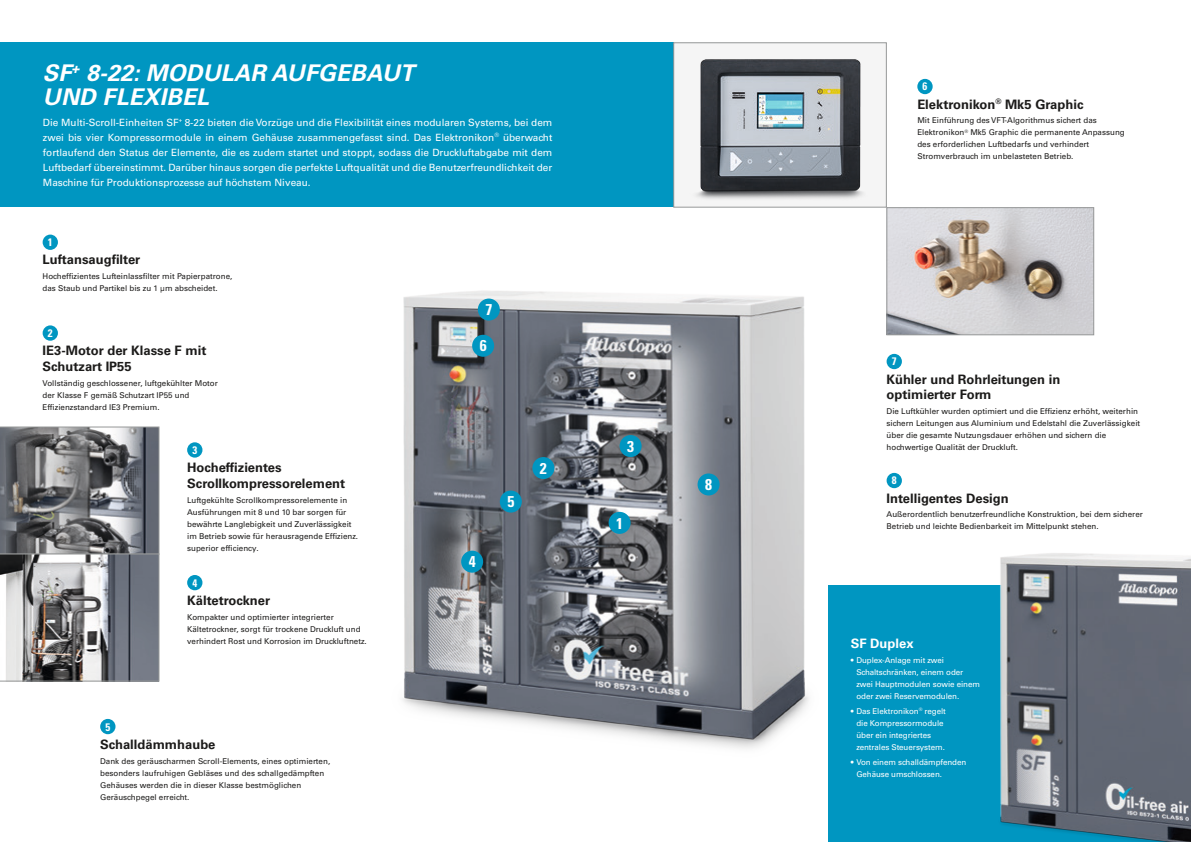
<style>
.page{position:relative;width:1191px;height:842px;background:#fff}
.page>*{position:absolute;margin:0;border:0;box-sizing:border-box;transform-origin:0 0}
.t1{font:italic 700 23px/24px "Univers LT Std";letter-spacing:.01em;color:#fff}
.t2{font:700 condensed 15.6px "Univers LT Std";color:#fff}
.t3{font:700 13px/15.6px "Univers LT Std";color:#1c1b1a}
.t4{font:700 13px "Univers LT Std";color:#fff}
.t5{font:700 condensed 10.9px "Univers LT Std";color:#fff}
.t6{font:10px/15px "Univers LT Std";color:#fff;text-align:justify}
.t7{font:8px/12px "Univers LT Std";color:#1c1b1a}
.t8{font:8px/12px "Univers LT Std";letter-spacing:-.01em;color:#fff}
</style>
<div class="page">
<img style="left:942px;top:209px;width:150px;height:124px">
<div style="left:886px;top:207px;width:208px;height:128px;border:1px solid #969898"></div>
<img style="left:402px;top:153px;width:540px;height:689px">
<div style="left:0;top:43px;width:673px;height:164px;background:#0096c1"></div>
<div style="left:673px;top:43px;width:213px;height:164px;background:#f5f5f5"></div>
<img style="left:696px;top:59px;width:167px;height:140px">
<svg style="left:0;top:427px;width:159px;height:254px;background:#828387"></svg>
<img style="left:942px;top:553px;width:249px;height:289px">
<div style="left:478px;top:299px;width:22px;height:22px;background:#0096c1;border-radius:50%"></div>
<div style="left:472px;top:335px;width:22px;height:22px;background:#0096c1;border-radius:50%"></div>
<div style="left:461px;top:551px;width:22px;height:22px;background:#0096c1;border-radius:50%"></div>
<div style="left:500px;top:490px;width:22px;height:22px;background:#0096c1;border-radius:50%"></div>
<div style="left:532px;top:457px;width:22px;height:22px;background:#0096c1;border-radius:50%"></div>
<div style="left:619px;top:435px;width:22px;height:22px;background:#0096c1;border-radius:50%"></div>
<div style="left:697px;top:473px;width:22px;height:22px;background:#0096c1;border-radius:50%"></div>
<div style="left:608px;top:512px;width:22px;height:22px;background:#0096c1;border-radius:50%"></div>
<div style="left:43px;top:235px;width:15px;height:15px;background:#0096c1;border-radius:50%"></div>
<div style="left:917px;top:79px;width:15px;height:15px;background:#0096c1;border-radius:50%"></div>
<div style="left:187px;top:442px;width:15px;height:16px;background:#0096c1;border-radius:50%"></div>
<div style="left:886px;top:354px;width:16px;height:15px;background:#0096c1;border-radius:50%"></div>
<div style="left:43px;top:325px;width:15px;height:16px;background:#0096c1;border-radius:50%"></div>
<div style="left:886px;top:473px;width:16px;height:15px;background:#0096c1;border-radius:50%"></div>
<div style="left:187px;top:575px;width:15px;height:15px;background:#0096c1;border-radius:50%"></div>
<div style="left:100px;top:719px;width:15px;height:15px;background:#0096c1;border-radius:50%"></div>
<h1 class="t1" style="left:43px;top:61px;width:373px">SF<sup>+</sup> 8-22: MODULAR AUFGEBAUT<br>UND FLEXIBEL</h1>
<p class="t6" style="left:43px;top:115px;width:511px">Die Multi-Scroll-Einheiten SF<sup>+</sup> 8-22 bieten die Vorzüge und die Flexibilität eines modularen Systems, bei dem zwei bis vier Kompressormodule in einem Gehäuse zusammengefasst sind. Das Elektronikon<sup>®</sup> überwacht fortlaufend den Status der Elemente, die es zudem startet und stoppt, sodass die Druckluftabgabe mit dem Luftbedarf übereinstimmt. Darüber hinaus sorgen die perfekte Luftqualität und die Benutzerfreundlichkeit der Maschine für Produktionsprozesse auf höchstem Niveau.</p>
<h3 class="t5" style="left:48px;top:236px;width:6px">1</h3>
<h3 class="t3" style="left:43px;top:252px;width:99px">Luftansaugfilter</h3>
<p class="t7" style="left:43px;top:270px;width:191px">Hocheffizientes Lufteinlassfilter mit Papierpatrone, das Staub und Partikel bis zu 1 µm abscheidet.</p>
<h3 class="t5" style="left:48px;top:326px;width:6px">2</h3>
<h3 class="t3" style="left:43px;top:343px;width:165px">IE3-Motor der Klasse F mit<br>Schutzart IP55</h3>
<p class="t7" style="left:43px;top:377px;width:177px">Vollständig geschlossener, luftgekühlter Motor der Klasse F gemäß Schutzart IP55 und<br>Effizienzstandard IE3 Premium.</p>
<h3 class="t5" style="left:192px;top:443px;width:6px">3</h3>
<h3 class="t3" style="left:187px;top:460px;width:160px">Hocheffizientes<br>Scrollkompressorelement</h3>
<p class="t7" style="left:187px;top:494px;width:172px">Luftgekühlte Scrollkompressorelemente in Ausführungen mit 8 und 10 bar sorgen für bewährte Langlebigkeit und Zuverlässigkeit im Betrieb sowie für herausragende Effizienz. superior efficiency.</p>
<h3 class="t5" style="left:192px;top:576px;width:6px">4</h3>
<h3 class="t5" style="left:105px;top:720px;width:6px">5</h3>
<h3 class="t3" style="left:187px;top:592px;width:84px">Kältetrockner</h3>
<p class="t7" style="left:187px;top:611px;width:181px">Kompakter und optimierter integrierter<br>Kältetrockner, sorgt für trockene Druckluft und verhindert Rost und Korrosion im Druckluftnetz.</p>
<h3 class="t3" style="left:100px;top:736px;width:117px">Schalldämmhaube</h3>
<p class="t7" style="left:100px;top:755px;width:231px">Dank des geräuscharmen Scroll-Elements, eines optimierten, besonders laufruhigen Gebläses und des schallgedämpften Gehäuses werden die in dieser Klasse bestmöglichen Geräuschpegel erreicht.</p>
<h2 class="t2" style="left:485px;top:300px;width:8px">7</h2>
<h2 class="t2" style="left:479px;top:336px;width:8px">6</h2>
<h2 class="t2" style="left:468px;top:552px;width:8px">4</h2>
<h2 class="t2" style="left:507px;top:492px;width:8px">5</h2>
<h2 class="t2" style="left:540px;top:459px;width:8px">2</h2>
<h2 class="t2" style="left:627px;top:437px;width:8px">3</h2>
<h2 class="t2" style="left:616px;top:513px;width:8px">1</h2>
<h2 class="t2" style="left:705px;top:475px;width:8px">8</h2>
<h3 class="t5" style="left:922px;top:80px;width:6px">6</h3>
<h3 class="t3" style="left:917px;top:96px;width:168px">Elektronikon<sup>®</sup> Mk5 Graphic</h3>
<p class="t7" style="left:917px;top:115px;width:209px">Mit Einführung des VFT-Algorithmus sichert das Elektronikon<sup>®</sup> Mk5 Graphic die permanente Anpassung des erforderlichen Luftbedarfs und verhindert Stromverbrauch im unbelasteten Betrieb.</p>
<h3 class="t5" style="left:892px;top:355px;width:6px">7</h3>
<h3 class="t3" style="left:886px;top:371px;width:175px">Kühler und Rohrleitungen in optimierter Form</h3>
<p class="t7" style="left:886px;top:405px;width:255px">Die Luftkühler wurden optimiert und die Effizienz erhöht, weiterhin sichern Leitungen aus Aluminium und Edelstahl die Zuverlässigkeit über die gesamte Nutzungsdauer erhöhen und sichern die hochwertige Qualität der Druckluft.</p>
<h3 class="t5" style="left:892px;top:474px;width:6px">8</h3>
<h3 class="t3" style="left:886px;top:490px;width:124px">Intelligentes Design</h3>
<p class="t7" style="left:886px;top:509px;width:258px">Außerordentlich benutzerfreundliche Konstruktion, bei dem sicherer<br>Betrieb und leichte Bedienbarkeit im Mittelpunkt stehen.</p>
<h3 class="t4" style="left:850px;top:636px;width:64px">SF Duplex</h3>
<p class="t8" style="left:856px;top:654px;width:125px;text-indent:-6px">• Duplex-Anlage mit zwei<br>Schaltschränken, einem oder zwei Hauptmodulen sowie einem oder zwei Reservemodulen.</p>
<p class="t8" style="left:856px;top:705px;width:91px;text-indent:-6px">• Das Elektronikon<sup>®</sup> regelt die Kompressormodule über ein integriertes zentrales Steuersystem.</p>
<p class="t8" style="left:856px;top:756px;width:111px;text-indent:-6px">• Von einem schalldämpfenden<br>Gehäuse umschlossen.</p>
</div>
